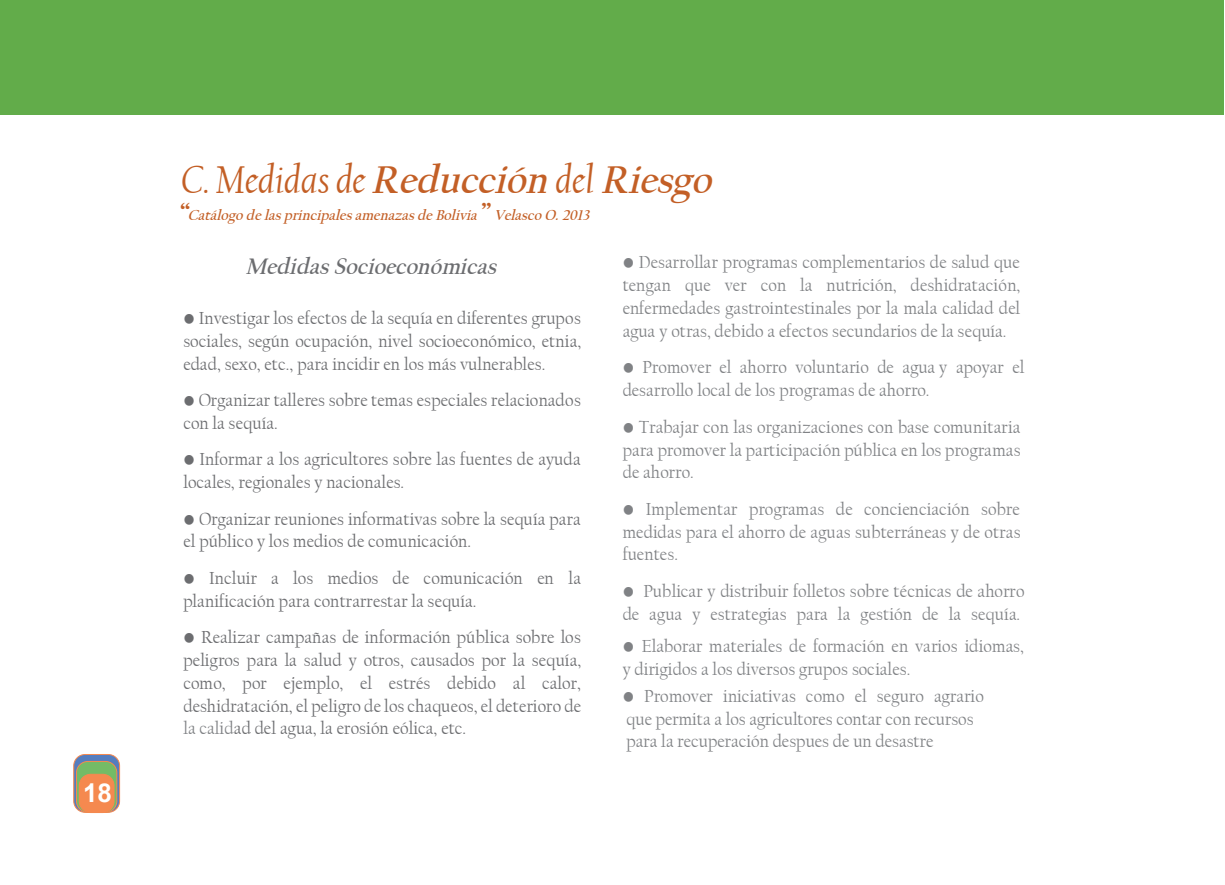
<style>
.page{position:relative;width:1225px;height:885px;background:#fff}
.page>*{position:absolute;margin:0;border:0;box-sizing:border-box;transform-origin:0 0}
.t1{font:italic 700 40.6px "Californian FB";color:#c35f26;scale:.94 1}
.t2{font:700 26px "Arial";color:#fff}
.t3{font:italic 700 23.6px "Californian FB";color:#6c6d70;scale:.94 1}
.t4{font:18.2px/22.8px "Californian FB";letter-spacing:.005em;color:#808285;scale:.94 1}
.t5{font:18.2px/22.8px "Californian FB";letter-spacing:.005em;color:#6c6d70;scale:.94 1}
.t6{font:italic 700 15px "Californian FB";color:#c35f26;scale:.94 1}
.s1{font-weight:400}
.s2{font-size:26.8px}
.s3{color:#808285}
</style>
<div class="page">
<div style="left:0;top:0;width:1223px;height:114px;background:#62ac4a"></div>
<svg style="left:74px;top:754px;width:46px;height:58px"></svg>
<div style="left:73px;top:754px;width:47px;height:58px;border:1px solid #f5894f;border-radius:11px"></div>
<svg style="left:76px;top:761px;width:41px;height:51px"></svg>
<div style="left:76px;top:761px;width:41px;height:51px;border:1px solid #f5894f;border-radius:11px"></div>
<div style="left:79px;top:774px;width:35px;height:38px;background:#f5894f;border-radius:11px"></div>
<div style="left:79px;top:773px;width:35px;height:39px;border:1px solid #f5894f;border-radius:11px"></div>
<h2 class="t2" style="left:83px;top:776px;width:30px">18</h2>
<h1 class="t1" style="left:182px;top:156px;width:576px"><span class="s1">C. Medidas de</span> Reducción<span class="s1">del</span> Riesgo</h1>
<p class="t6" style="left:177px;top:207px;width:444px"><span class="s2">“</span>Catálogo de las princip ales amenazas de Bolivia<span class="s2">”</span> Velasco O.2013</p>
<p class="t3" style="left:245px;top:253px;width:275px">Medidas Socioeconómicas</p>
<p class="t5" style="left:183px;top:307px;width:424px;text-align:justify">• Investigar los efectos de la sequía en diferentes grupos sociales, según ocupación, nivel socioeconómico, etnia, edad, sexo, etc., para incidir en los más vulnerables.</p>
<p class="t5" style="left:183px;top:388px;width:424px">• Organizar talleres sobre temas especiales relacionados con la sequía.</p>
<p class="t5" style="left:183px;top:448px;width:424px">• Informar a los agricultores sobre las fuentes de ayuda locales, regionales y nacionales.</p>
<p class="t5" style="left:183px;top:507px;width:424px">• Organizar reuniones informativas sobre la sequía para el público y los medios de comunicación.</p>
<p class="t5" style="left:183px;top:566px;width:424px">• Incluir a los medios de comunicación en la planificación para contrarrestar la sequía.</p>
<p class="t5" style="left:183px;top:626px;width:425px;text-align:justify">• Realizar campañas de información pública sobre los peligros para la salud y otros, causados por la sequía, como, por ejemplo, el estrés debido al calor, deshidratación, el peligro de los chaqueos, el deterioro de <span class="s3">la calid</span>ad del agua, la erosión eólica, etc.</p>
<p class="t4" style="left:623px;top:251px;width:424px;text-align:justify">• Desarrollar programas complementarios de salud que tengan que ver con la nutrición, deshidratación, enfermedades gastrointestinales por la mala calidad del agua y otras, debido a efectos secundarios de la sequía.</p>
<p class="t4" style="left:623px;top:356px;width:429px">• Promover el ahorro voluntario de agua y apoyar el desarrollo local de los programas de ahorro.</p>
<p class="t4" style="left:623px;top:415px;width:425px;text-align:justify">• Trabajar con las organizaciones con base comunitaria para promover la participación pública en los programas de ahorro.</p>
<p class="t4" style="left:623px;top:497px;width:425px;text-align:justify">• Implementar programas de concienciación sobre medidas para el ahorro de aguas subterráneas y de otras fuentes.</p>
<p class="t4" style="left:623px;top:579px;width:429px">• Publicar y distribuir folletos sobre técnicas de ahorro de agua y estrategias para la gestión de la sequía.</p>
<p class="t4" style="left:623px;top:634px;width:428px">• Elaborar materiales de formación en varios idiomas, y dirigidos a los diversos grupos sociales.</p>
<p class="t4" style="left:623px;top:685px;width:386px">• Promover iniciativas como el seguro agrario que permita a los agricultores contar con recursos para la recuperación despues de un desastre</p>
</div>
